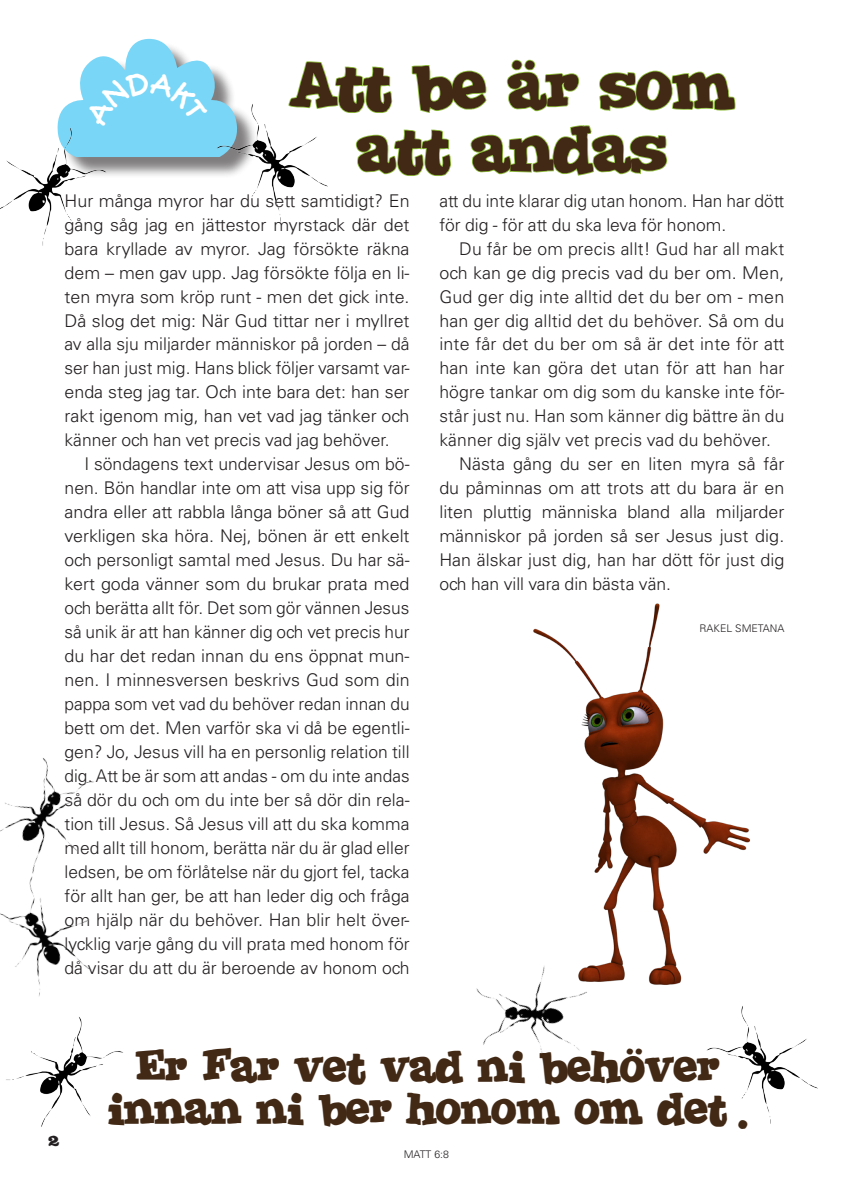
<style>
.page{position:relative;width:844px;height:1191px;background:#fff}
.page>*{position:absolute;margin:0;border:0;box-sizing:border-box;transform-origin:0 0}
.Rubrik_Joint{font:68.25px "Jointby Pizza Dude";color:#422915}
.Skribent{font:47.25px "Jointby Pizza Dude";color:#422915}
.Brödtext{font:19.25px "Jointby Pizza Dude";color:#231f20}
.Brödtext_indrag{font:300 17.5px/24px "Univers";color:#231f20;text-align:justify}
.Brödtext-2{font:300 17.5px/24px "Univers";color:#231f20;text-align:justify}
.Skribent-2{font:300 10.5px "Univers";color:#231f20}
</style>
<div class="page">
<div style="left:60px;top:42px;width:199px;height:137px;background:#231f20;opacity:.75"></div>
<img style="left:533px;top:603px;width:217px;height:382px">
<img style="left:6px;top:1017px;width:117px;height:110px">
<img style="left:0;top:156px;width:117px;height:90px">
<img style="left:206px;top:92px;width:81px;height:130px">
<img style="left:476px;top:916px;width:153px;height:138px">
<img style="left:0;top:758px;width:94px;height:100px">
<img style="left:706px;top:1006px;width:112px;height:118px">
<img style="left:0;top:858px;width:92px;height:138px">
<svg style="left:287px;top:59px;width:449px;height:129px"></svg>
<svg style="left:44px;top:1114px;width:19px;height:13px"></svg>
<svg style="left:56px;top:38px;width:183px;height:119px"></svg>
<p class="Rubrik_Joint" style="left:288px;top:45px;width:446px">Att be är som</p>
<p class="Rubrik_Joint" style="left:355px;top:108px;width:311px">att andas</p>
<p class="Brödtext-2" style="left:64px;top:188px;width:346px">Hur många myror har du sett samtidigt? En gång såg jag en jättestor myrstack där det bara kryllade av myror. Jag försökte räkna dem – men gav upp. Jag försökte följa en li&shy;ten myra som kröp runt - men det gick inte.<br>Då slog det mig: När Gud tittar ner i myllret av alla sju miljarder människor på jorden – då ser han just mig. Hans blick följer varsamt var&shy;enda steg jag tar. Och inte bara det: han ser rakt igenom mig, han vet vad jag tänker och känner och han vet precis vad jag behöver.</p>
<p class="Brödtext_indrag" style="left:64px;top:452px;width:346px;text-indent:20px">I söndagens text undervisar Jesus om bö&shy;nen. Bön handlar inte om att visa upp sig för andra eller att rabbla långa böner så att Gud verkligen ska höra. Nej, bönen är ett enkelt och personligt samtal med Jesus. Du har sä&shy;kert goda vänner som du brukar prata med och berätta allt för. Det som gör vännen Jesus så unik är att han känner dig och vet precis hur du har det redan innan du ens öppnat mun&shy;nen. I minnesversen beskrivs Gud som din pappa som vet vad du behöver redan innan du bett om det. Men varför ska vi då be egentli&shy;gen? Jo, Jesus vill ha en personlig relation till dig. Att be är som att andas - om du inte andas så dör du och om du inte ber så dör din rela&shy;tion till Jesus. Så Jesus vill att du ska komma med allt till honom, berätta när du är glad eller ledsen, be om förlåtelse när du gjort fel, tacka för allt han ger, be att han leder dig och fråga om hjälp när du behöver. Han blir helt över&shy;lycklig varje gång du vill prata med honom för då visar du att du är beroende av honom och</p>
<p class="Brödtext_indrag" style="left:439px;top:188px;width:346px">att du inte klarar dig utan honom. Han har dött för dig - för att du ska leva för honom.</p>
<p class="Brödtext_indrag" style="left:439px;top:236px;width:346px;text-indent:20px">Du får be om precis allt! Gud har all makt och kan ge dig precis vad du ber om. Men, Gud ger dig inte alltid det du ber om - men han ger dig alltid det du behöver. Så om du inte får det du ber om så är det inte för att han inte kan göra det utan för att han har högre tankar om dig som du kanske inte för&shy;står just nu. Han som känner dig bättre än du känner dig själv vet precis vad du behöver.</p>
<p class="Brödtext_indrag" style="left:439px;top:452px;width:346px;text-indent:20px">Nästa gång du ser en liten myra så får du påminnas om att trots att du bara är en liten pluttig människa bland alla miljarder människor på jorden så ser Jesus just dig.<br>Han älskar just dig, han har dött för just dig och han vill vara din bästa vän.</p>
<p class="Skribent-2" style="left:699px;top:622px;width:86px">RAKEL SMETANA</p>
<p class="Brödtext" style="left:47px;top:1129px;width:12px">2</p>
<p class="Skribent" style="left:134px;top:1038px;width:585px">Er Far vet vad ni behöver</p>
<p class="Skribent" style="left:107px;top:1080px;width:640px">innan ni ber honom om det.</p>
<p class="Skribent-2" style="left:403px;top:1147px;width:47px">MATT 6:8</p>
</div>
